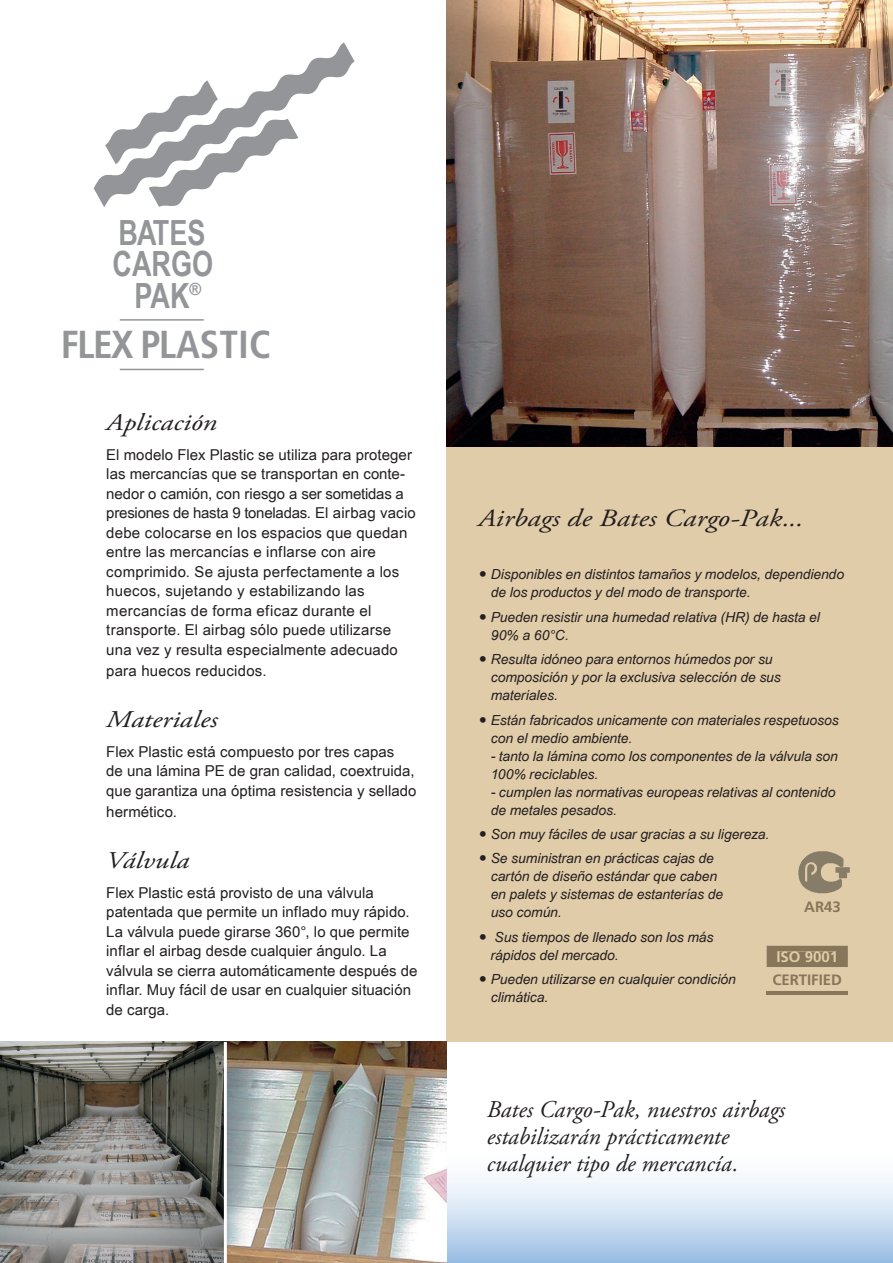
<style>
.page{position:relative;width:893px;height:1263px;background:#fff}
.page>*{position:absolute;margin:0;border:0;box-sizing:border-box;transform-origin:0 0}
.t1{font:700 condensed 39px "Frutiger";letter-spacing:-.01em;color:#939598}
.t2{font:700 34.65px/31.7px "Arial Narrow";color:#939598;text-align:center;scale:.95 1}
.t3{font:italic 24.75px "Adobe Garamond Pro";color:#231f20;scale:1.2 1}
.t4{font:italic 24px/27px "Adobe Garamond Pro";color:#231f20}
.t5{font:italic 24px "Adobe Garamond Pro";color:#231f20;scale:1.2 1}
.t6{font:15px/19.5px "Arial";letter-spacing:.005em;color:#231f20}
.t7{font:700 15px "Frutiger";color:#877659}
.t8{font:700 15px "Frutiger";color:#e1cca9}
.t9{font:italic 13.8px/18px "Arial";letter-spacing:-.005em;color:#231f20}
.s1{font-size:22.5px}
</style>
<div class="page">
<div style="left:0;top:1144px;width:893px;height:119px;background:linear-gradient(to bottom,#fff,#a3c4e7)"></div>
<div style="left:446px;top:439px;width:447px;height:603px;background:#e1cca9"></div>
<hr style="left:120px;top:319px;width:84px;height:2px;background:#939598">
<hr style="left:120px;top:369px;width:84px;height:1px;background:#939598">
<img style="left:227px;top:1042px;width:219px;height:221px">
<img style="left:0;top:1042px;width:224px;height:221px">
<svg style="left:94px;top:42px;width:261px;height:165px"></svg>
<hr style="left:224px;top:1042px;width:3px;height:221px;background:#fff">
<img style="left:446px;top:0;width:447px;height:446px">
<svg style="left:767px;top:946px;width:81px;height:21px"></svg>
<div style="left:777px;top:951px;width:59px;height:11px;background:#877659"></div>
<hr style="left:767px;top:991px;width:81px;height:3px;background:#877659">
<img style="left:798px;top:851px;width:52px;height:43px">
<h2 class="t2" style="left:113px;top:216px;width:107px">BATES<br>CARGO<br>PAK<sup>®</sup></h2>
<h1 class="t1" style="left:61px;top:322px;width:211px">FLEX PLASTIC</h1>
<h3 class="t5" style="left:106px;top:408px;width:94px">Aplicación</h3>
<p class="t6" style="left:106px;top:445px;width:311px">El modelo Flex Plastic se utiliza para proteger las mercancías que se transportan en conte&shy;nedor o camión, con riesgo a ser sometidas a presiones de hasta 9 toneladas. El airbag vacio debe colocarse en los espacios que quedan entre las mercancías e inflarse con aire comprimido. Se ajusta perfectamente a los huecos, sujetando y estabilizando las mercancías de forma eficaz durante el transporte. El airbag sólo puede utilizarse una vez y resulta especialmente adecuado</p>
<p class="t6" style="left:106px;top:661px;width:162px">para huecos reducidos.</p>
<h3 class="t5" style="left:106px;top:705px;width:94px">Materiales</h3>
<p class="t6" style="left:106px;top:742px;width:312px">Flex Plastic está compuesto por tres capas<br>de una lámina PE de gran calidad, coextruida, que garantiza una óptima resistencia y sellado</p>
<p class="t6" style="left:106px;top:802px;width:72px">hermético.</p>
<h3 class="t5" style="left:106px;top:846px;width:71px">Válvula</h3>
<p class="t6" style="left:106px;top:883px;width:313px">Flex Plastic está provisto de una válvula patentada que permite un inflado muy rápido.<br>La válvula puede girarse 360°, lo que permite inflar el airbag desde cualquier ángulo. La válvula se cierra automáticamente después de inflar. Muy fácil de usar en cualquier situación de carga.</p>
<h3 class="t3" style="left:478px;top:503px;width:273px">Airbags de Bates Cargo-Pak...</h3>
<p class="t9" style="left:491px;top:566px;width:355px;text-indent:-13px"><span class="s1">•</span> Disponibles en distintos tamaños y modelos, dependiendo de los productos y del modo de transporte.</p>
<p class="t9" style="left:491px;top:608px;width:331px;text-indent:-13px"><span class="s1">•</span> Pueden resistir una humedad relativa (HR) de hasta el<br>90% a 60°C.</p>
<p class="t9" style="left:491px;top:650px;width:291px;text-indent:-13px"><span class="s1">•</span> Resulta idóneo para entornos húmedos por su composición y por la exclusiva selección de sus materiales.</p>
<p class="t9" style="left:491px;top:711px;width:349px;text-indent:-13px"><span class="s1">•</span> Están fabricados unicamente con materiales respetuosos con el medio ambiente.</p>
<p class="t9" style="left:491px;top:747px;width:349px">- tanto la lámina como los componentes de la válvula son<br>100% reciclables.</p>
<p class="t9" style="left:491px;top:783px;width:346px">- cumplen las normativas europeas relativas al contenido de metales pesados.</p>
<p class="t9" style="left:478px;top:825px;width:293px"><span class="s1">•</span> Son muy fáciles de usar gracias a su ligereza.</p>
<p class="t9" style="left:491px;top:850px;width:234px;text-indent:-13px"><span class="s1">•</span> Se suministran en prácticas cajas de cartón de diseño estándar que caben en palets y sistemas de estanterías de uso común.</p>
<p class="t9" style="left:491px;top:928px;width:224px;text-indent:-13px"><span class="s1">•</span> Sus tiempos de llenado son los más rápidos del mercado.</p>
<p class="t9" style="left:491px;top:970px;width:247px;text-indent:-13px"><span class="s1">•</span> Pueden utilizarse en cualquier condición climática.</p>
<p class="t7" style="left:804px;top:898px;width:38px">AR43</p>
<p class="t8" style="left:776px;top:948px;width:63px">ISO 9001</p>
<p class="t7" style="left:772px;top:971px;width:71px">CERTIFIED</p>
<h3 class="t4" style="left:487px;top:1096px;width:300px">Bates Cargo-Pak, nuestros airbags estabilizarán prácticamente cualquier tipo de mercancía.</h3>
</div>
